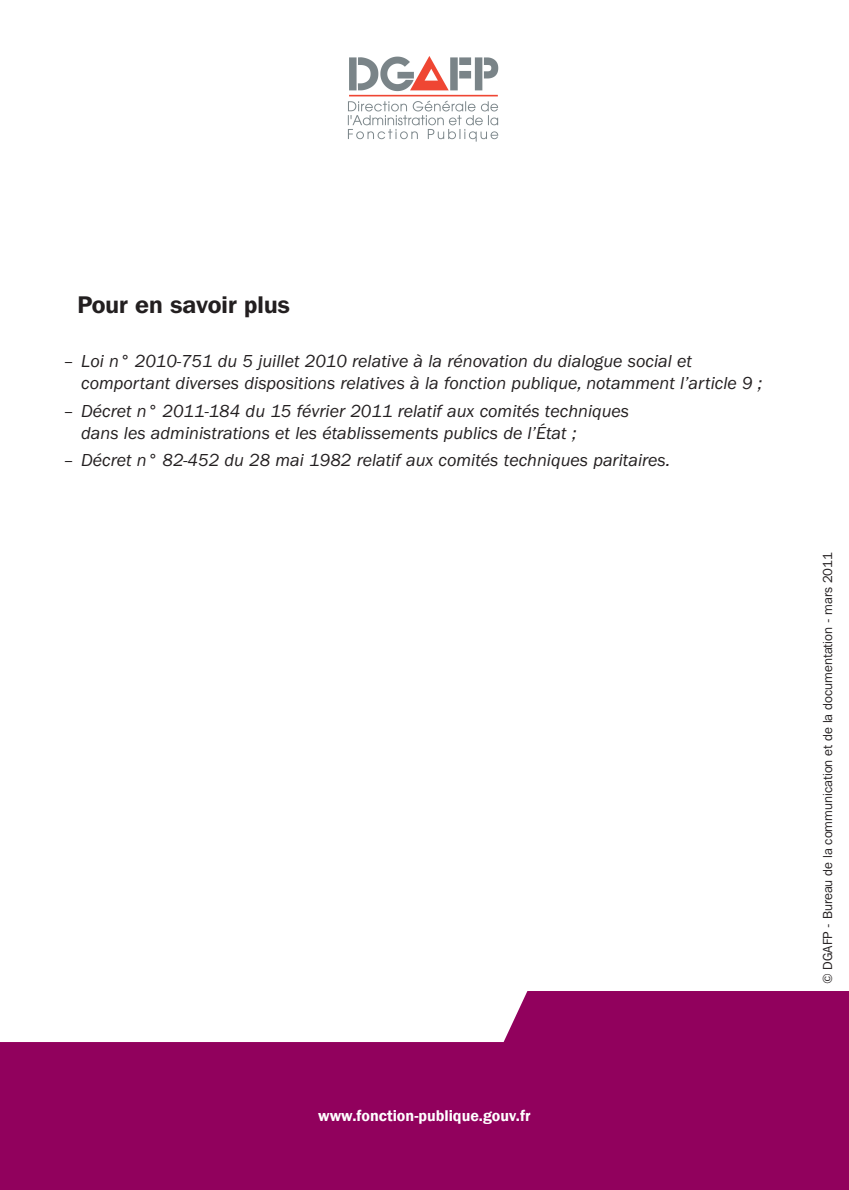
<style>
.page{position:relative;width:849px;height:1190px;background:#fff}
.page>*{position:absolute;margin:0;border:0;box-sizing:border-box;transform-origin:0 0}
.t1{font:600 24px "Franklin Gothic IT Cby BT";color:#231f20}
.t2{font:italic 18px/22px "Franklin Gothic";color:#231f20}
.t3{font:600 16px "Franklin Gothic";color:#fff}
.t4{font:13px "Franklin Gothic IT Cby BT";color:#231f20}
</style>
<div class="page">
<svg style="left:0;top:991px;width:848px;height:199px;fill:#91015d"></svg>
<img style="left:347px;top:57px;width:152px;height:85px">
<h1 class="t1" style="left:77px;top:296px;width:214px">Pour en savoir plus</h1>
<p class="t2" style="left:81px;top:352px;width:682px;text-indent:-17px">– Loi n° 2010-751 du 5 juillet 2010 relative à la rénovation du dialogue social et comportant diverses dispositions relatives à la fonction publique, notamment l’article 9 ;</p>
<p class="t2" style="left:81px;top:401px;width:549px;text-indent:-17px">– Décret n° 2011-184 du 15 février 2011 relatif aux comités techniques dans les administrations et les établissements publics de l’État ;</p>
<p class="t2" style="left:64px;top:451px;width:607px">– Décret n° 82-452 du 28 mai 1982 relatif aux comités techniques paritaires.</p>
<p class="t3" style="left:318px;top:1107px;width:214px">www.fonction-publique.gouv.fr</p>
<p class="t4" style="left:822px;top:984px;width:433px;rotate:-90deg">© DGAFP - Bureau de la communication et de la documentation - mars 2011</p>
</div>
